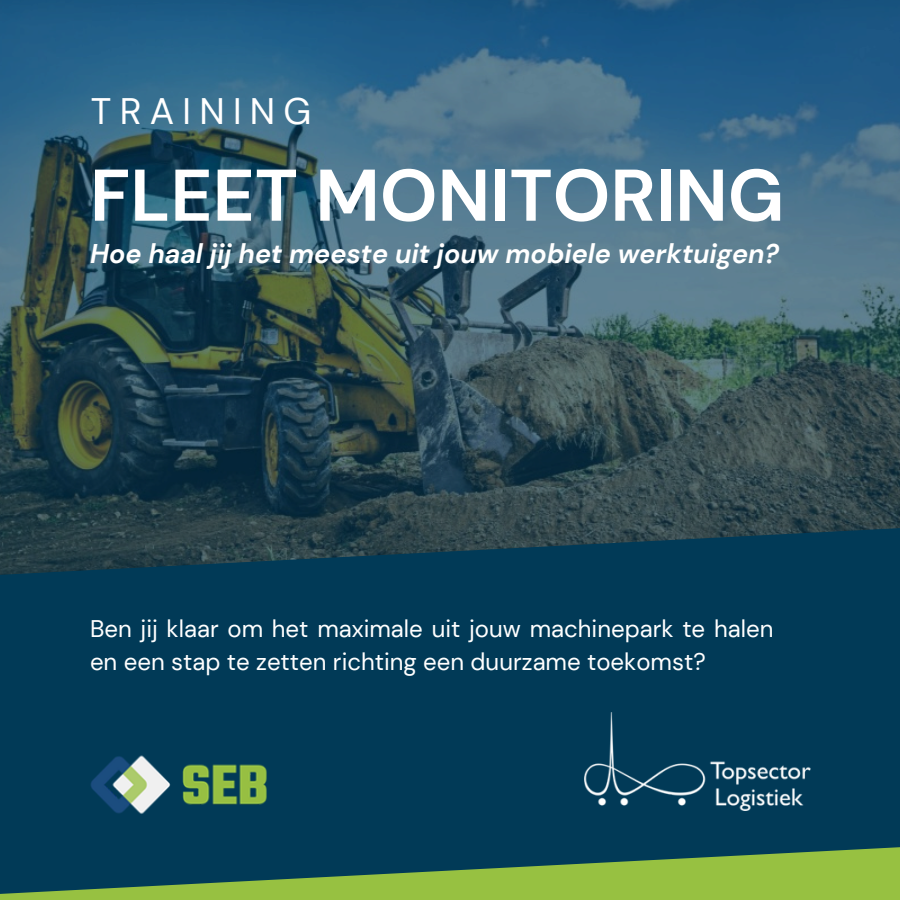
<style>
.page{position:relative;width:900px;height:900px;background:#fff}
.page>*{position:absolute;margin:0;border:0;box-sizing:border-box;transform-origin:0 0}
.t1{font:700 73px "DM Sans";color:#fff}
.t2{font:36.8px "DM Sans";letter-spacing:.225em;color:#fff}
.t3{font:italic 700 27px "DM Sans";color:#fff}
.t4{font:24px/33px "DM Sans";color:#fff}
</style>
<div class="page">
<img style="left:0;top:0;width:900px;height:526px">
<svg style="left:0;top:526px;width:900px;height:320px;background:#053a55"></svg>
<svg style="left:0;top:846px;width:900px;height:54px;background:#51824b"></svg>
<img style="left:585px;top:712px;width:225px;height:98px">
<img style="left:56px;top:735px;width:239px;height:97px">
<p class="t2" style="left:91px;top:87px;width:222px">TRAINING</p>
<h2 class="t1" style="left:90px;top:148px;width:696px">FLEET MONITORING</h2>
<h3 class="t3" style="left:90px;top:237px;width:690px">Hoe haal jij het meeste uit jouw mobiele werktuigen?</h3>
<h1 class="t4" style="left:90px;top:613px;width:685px">Ben jij klaar om het maximale uit jouw machinepark te halen en een stap te zetten richting een duurzame toekomst?</h1>
</div>
